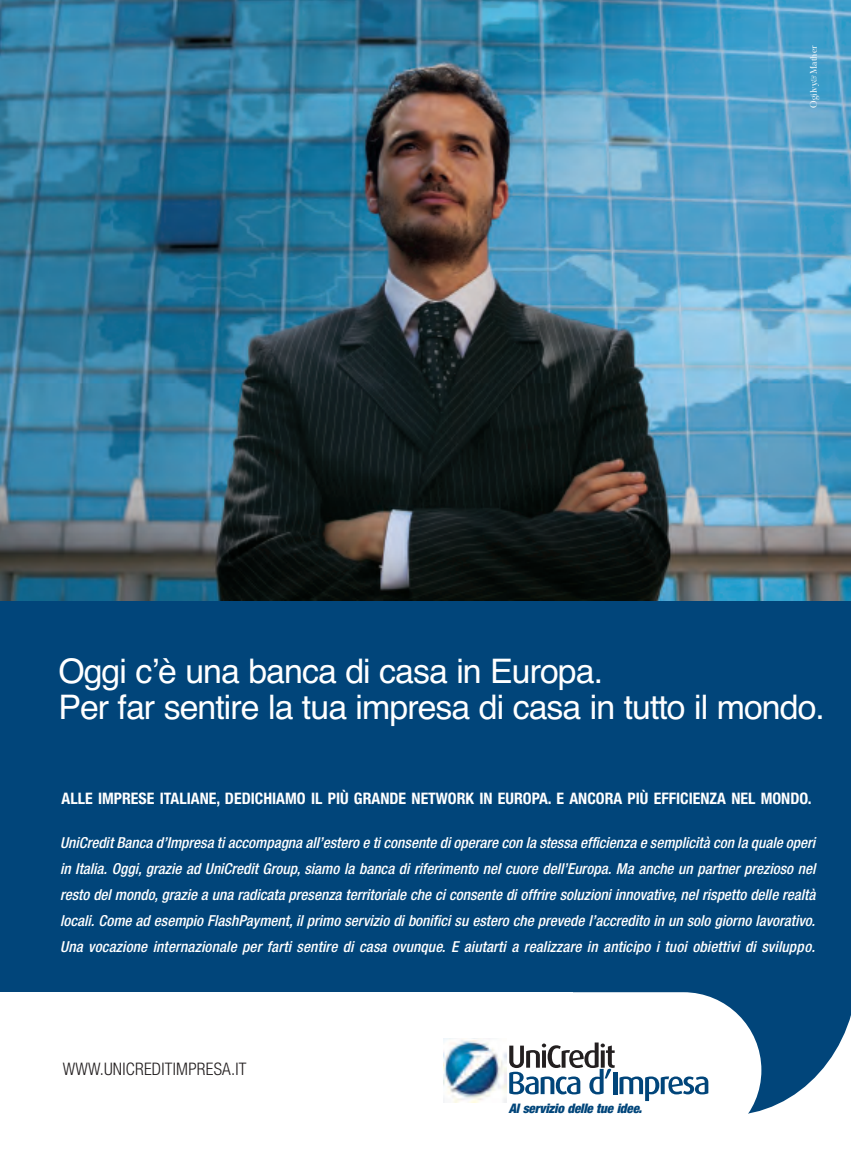
<style>
.page{position:relative;width:851px;height:1149px;background:#fff}
.page>*{position:absolute;margin:0;border:0;box-sizing:border-box;transform-origin:0 0}
.t1{font:33.9px/36px "Helvetica+SCCFYK";color:#fff}
.t2{font:17.25px "Helvetica Neue Light Cond+FEJDZK";letter-spacing:.015em;color:#231f20}
.t3{font:15.9px "Helvetica Neue Bold Cond+WVFWAV";color:#fff}
.t4{font:italic 15.15px/26px "Helvetica Neue Medium Cond+DXNLOR";color:#fff;text-align:justify}
.t5{font:italic 13.2px "Helvetica Neue Black Cond+FOZEPD";color:#01457a}
.t6{font:10.05px "New OM Bas Normal+KDNQLH";color:#fff}
</style>
<div class="page">
<img style="left:0;top:0;width:850px;height:1114px">
<p class="t6" style="left:809px;top:108px;width:64px;rotate:-90deg">Ogilvy&amp;Mather</p>
<h1 class="t1" style="left:58px;top:653px;width:768px">Oggi c’è una banca di casa in Europa.<br>Per far sentire la tua impresa di casa in tutto il mondo.</h1>
<p class="t3" style="left:62px;top:791px;width:751px">ALLE IMPRESE ITALIANE, DEDICHIAMO IL PIÙ GRANDE NETWORK IN EUROPA. E ANCORA PIÙ EFFICIENZA NEL MONDO.</p>
<p class="t4" style="left:60px;top:831px;width:759px">UniCreditBanca d’Impresa tiaccompagna all’estero e ticonsente dioperare con la stessa efficienza e semplicità con la quale operi in Italia. Oggi, grazie ad UniCredit Group, siamo la banca di riferimento nel cuore dell’Europa. Ma anche un partner prezioso nel resto del mondo, grazie a una radicata presenza territoriale che ci consente di offrire soluzioni innovative, nel rispetto delle realtà locali. Come ad esempio FlashPayment, il primo servizio di bonifici su estero che prevede l’accredito in un solo giorno lavorativo.<br>Una vocazione internazionale per farti sentire di casa ovunque. E aiutarti a realizzare in anticipo i tuoi obiettivi di sviluppo.</p>
<p class="t2" style="left:63px;top:1062px;width:185px">WWW.UNICREDITIMPRESA.IT</p>
<p class="t5" style="left:508px;top:1102px;width:137px">Al servizio delle tue idee.</p>
</div>
